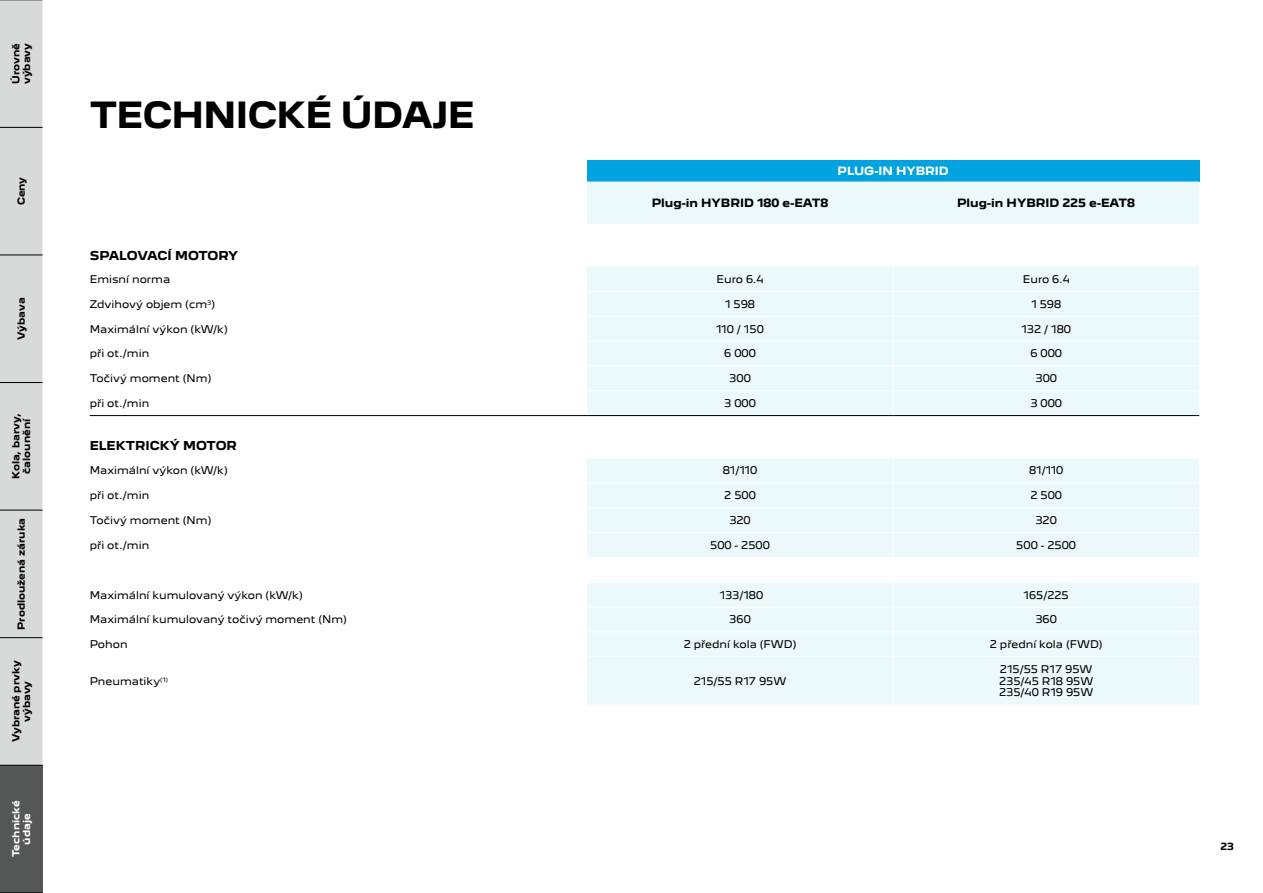
<style>
.page{position:relative;width:1263px;height:893px;background:#fff}
.page>*{position:absolute;margin:0;border:0;box-sizing:border-box;transform-origin:0 0}
.t1{font:700 33px "Peugeot New";letter-spacing:-.02em;color:#000}
.t2{font:700 11.25px "Peugeot New";letter-spacing:-.02em;color:#000}
.t3{font:700 11.25px "Peugeot New";color:#000}
.t4{font:700 10.5px "Peugeot New";color:#000}
.t5{font:700 10.5px "Peugeot New";color:#fff}
.t6{font:9.75px/11.7px "Peugeot New";color:#000;text-align:justify}
.t7{font:700 9px/10.8px "Peugeot New";color:#000;text-align:center}
.t8{font:700 9px/10.8px "Peugeot New";color:#fff;text-align:center}
</style>
<div class="page">
<div style="left:587px;top:160px;width:612px;height:22px;background:#00a3e0"></div>
<svg style="left:587px;top:182px;width:612px;height:522px;fill:#ebf8fc"></svg>
<hr style="left:587px;top:291px;width:306px;height:1px;background:#fff">
<hr style="left:893px;top:291px;width:306px;height:1px;background:#fff">
<hr style="left:587px;top:316px;width:306px;height:1px;background:#fff">
<hr style="left:893px;top:316px;width:306px;height:1px;background:#fff">
<hr style="left:587px;top:341px;width:306px;height:1px;background:#fff">
<hr style="left:893px;top:341px;width:306px;height:1px;background:#fff">
<hr style="left:587px;top:366px;width:306px;height:1px;background:#fff">
<hr style="left:893px;top:366px;width:306px;height:1px;background:#fff">
<hr style="left:587px;top:390px;width:306px;height:1px;background:#fff">
<hr style="left:893px;top:390px;width:306px;height:1px;background:#fff">
<svg style="left:893px;top:267px;width:1px;height:148px"></svg>
<hr style="left:90px;top:415px;width:497px;height:1px;background:#000">
<hr style="left:587px;top:415px;width:306px;height:1px;background:#000">
<hr style="left:893px;top:415px;width:306px;height:1px;background:#000">
<hr style="left:587px;top:458px;width:306px;height:1px;background:#fff">
<hr style="left:893px;top:458px;width:306px;height:1px;background:#fff">
<svg style="left:893px;top:459px;width:1px;height:98px"></svg>
<hr style="left:587px;top:483px;width:306px;height:1px;background:#fff">
<hr style="left:893px;top:483px;width:306px;height:1px;background:#fff">
<hr style="left:587px;top:507px;width:306px;height:1px;background:#fff">
<hr style="left:893px;top:507px;width:306px;height:1px;background:#fff">
<hr style="left:587px;top:532px;width:306px;height:1px;background:#fff">
<hr style="left:893px;top:532px;width:306px;height:1px;background:#fff">
<hr style="left:587px;top:557px;width:306px;height:1px;background:#fff">
<hr style="left:893px;top:557px;width:306px;height:1px;background:#fff">
<hr style="left:587px;top:582px;width:306px;height:1px;background:#fff">
<hr style="left:893px;top:582px;width:306px;height:1px;background:#fff">
<svg style="left:893px;top:583px;width:1px;height:73px"></svg>
<hr style="left:893px;top:657px;width:1px;height:48px;background:#fff">
<hr style="left:587px;top:607px;width:306px;height:1px;background:#fff">
<hr style="left:893px;top:607px;width:306px;height:1px;background:#fff">
<hr style="left:587px;top:632px;width:306px;height:1px;background:#fff">
<hr style="left:893px;top:632px;width:306px;height:1px;background:#fff">
<hr style="left:587px;top:656px;width:306px;height:1px;background:#fff">
<hr style="left:893px;top:656px;width:306px;height:1px;background:#fff">
<div style="left:0;top:765px;width:43px;height:128px;background:#555756"></div>
<div style="left:0;top:1px;width:43px;height:764px;background:#d8dada"></div>
<hr style="left:0;top:892px;width:43px;height:1px;background:#000">
<hr style="left:0;top:765px;width:43px;height:1px;background:#000">
<hr style="left:0;top:637px;width:43px;height:1px;background:#000">
<hr style="left:0;top:510px;width:43px;height:1px;background:#000">
<hr style="left:0;top:382px;width:43px;height:1px;background:#000">
<hr style="left:0;top:255px;width:43px;height:1px;background:#000">
<hr style="left:0;top:127px;width:43px;height:1px;background:#000">
<hr style="left:0;top:0;width:43px;height:1px;background:#000">
<p class="t7" style="left:10px;top:84px;width:43px;text-align:left;rotate:-90deg">Úrovně výbavy</p>
<p class="t7" style="left:15px;top:205px;width:30px;rotate:-90deg">Ceny</p>
<p class="t7" style="left:15px;top:340px;width:44px;rotate:-90deg">Výbava</p>
<p class="t7" style="left:10px;top:479px;width:67px;rotate:-90deg">Kola, barvy, čalounění</p>
<p class="t7" style="left:15px;top:630px;width:113px;rotate:-90deg">Prodloužená záruka</p>
<p class="t7" style="left:10px;top:742px;width:83px;rotate:-90deg">Vybrané prvky výbavy</p>
<p class="t8" style="left:10px;top:857px;width:58px;rotate:-90deg">Technické údaje</p>
<h1 class="t1" style="left:90px;top:87px;width:387px">TECHNICKÉ ÚDAJE</h1>
<p class="t5" style="left:838px;top:162px;width:113px">PLUG-IN HYBRID</p>
<p class="t4" style="left:652px;top:194px;width:178px">Plug-in HYBRID 180 e-EAT8</p>
<p class="t4" style="left:957px;top:194px;width:179px">Plug-in HYBRID 225 e-EAT8</p>
<p class="t2" style="left:90px;top:246px;width:150px">SPALOVACÍ MOTORY</p>
<p class="t6" style="left:90px;top:272px;width:82px">Emisní norma</p>
<p class="t6" style="left:716px;top:272px;width:49px">Euro 6.4</p>
<p class="t6" style="left:1023px;top:272px;width:49px">Euro 6.4</p>
<p class="t6" style="left:90px;top:297px;width:127px">Zdvihový objem (cm<sup>3</sup>)</p>
<p class="t6" style="left:725px;top:297px;width:31px">1 598</p>
<p class="t6" style="left:1031px;top:297px;width:31px">1 598</p>
<p class="t6" style="left:90px;top:322px;width:140px">Maximální výkon (kW/k)</p>
<p class="t6" style="left:716px;top:322px;width:49px">110 / 150</p>
<p class="t6" style="left:1021px;top:322px;width:51px">132 / 180</p>
<p class="t6" style="left:90px;top:347px;width:61px">při ot./min</p>
<p class="t6" style="left:724px;top:347px;width:33px">6 000</p>
<p class="t6" style="left:1030px;top:347px;width:33px">6 000</p>
<p class="t6" style="left:90px;top:372px;width:123px">Točivý moment (Nm)</p>
<p class="t6" style="left:729px;top:372px;width:23px">300</p>
<p class="t6" style="left:1035px;top:372px;width:23px">300</p>
<p class="t6" style="left:90px;top:396px;width:61px">při ot./min</p>
<p class="t6" style="left:724px;top:396px;width:33px">3 000</p>
<p class="t6" style="left:1030px;top:396px;width:33px">3 000</p>
<p class="t3" style="left:90px;top:436px;width:149px">ELEKTRICKÝ MOTOR</p>
<p class="t6" style="left:90px;top:464px;width:140px">Maximální výkon (kW/k)</p>
<p class="t6" style="left:723px;top:464px;width:36px">81/110</p>
<p class="t6" style="left:1029px;top:464px;width:36px">81/110</p>
<p class="t6" style="left:90px;top:489px;width:61px">při ot./min</p>
<p class="t6" style="left:724px;top:489px;width:33px">2 500</p>
<p class="t6" style="left:1030px;top:489px;width:33px">2 500</p>
<p class="t6" style="left:90px;top:513px;width:123px">Točivý moment (Nm)</p>
<p class="t6" style="left:729px;top:513px;width:23px">320</p>
<p class="t6" style="left:1035px;top:513px;width:23px">320</p>
<p class="t6" style="left:90px;top:538px;width:61px">při ot./min</p>
<p class="t6" style="left:710px;top:538px;width:61px">500 - 2500</p>
<p class="t6" style="left:1016px;top:538px;width:61px">500 - 2500</p>
<p class="t6" style="left:90px;top:588px;width:215px">Maximální kumulovaný výkon (kW/k)</p>
<p class="t6" style="left:720px;top:588px;width:45px">133/180</p>
<p class="t6" style="left:1024px;top:588px;width:47px">165/225</p>
<p class="t6" style="left:90px;top:613px;width:259px">Maximální kumulovaný točivý moment (Nm)</p>
<p class="t6" style="left:729px;top:613px;width:23px">360</p>
<p class="t6" style="left:1035px;top:613px;width:23px">360</p>
<p class="t6" style="left:90px;top:638px;width:39px">Pohon</p>
<p class="t6" style="left:684px;top:638px;width:114px">2 přední kola (FWD)</p>
<p class="t6" style="left:990px;top:638px;width:114px">2 přední kola (FWD)</p>
<p class="t6" style="left:90px;top:674px;width:80px">Pneumatiky<sup>(1)</sup></p>
<p class="t6" style="left:694px;top:674px;width:94px">215/55 R17 95W</p>
<p class="t6" style="left:999px;top:662px;width:96px">215/55 R17 95W 235/45 R18 95W 235/40 R19 95W</p>
<p class="t7" style="left:1220px;top:841px;width:15px">23</p>
</div>
